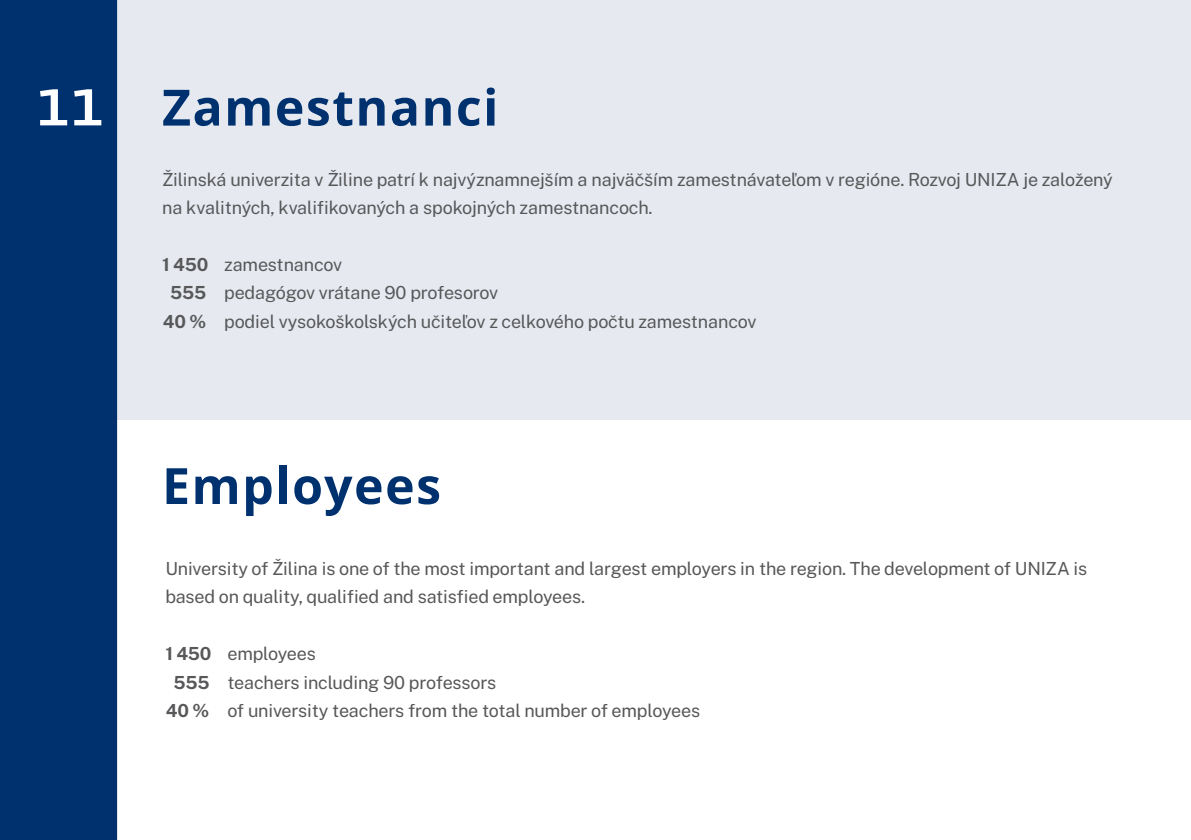
<style>
.page{position:relative;width:1191px;height:840px;background:#fff}
.page>*{position:absolute;margin:0;border:0;box-sizing:border-box;transform-origin:0 0}
.t1{font:700 50px "Noto Sans";letter-spacing:.03em;color:#00316f}
.t2{font:700 50px "Monda";color:#fff}
.t3{font:100 18px/28.4px "Public Sans";letter-spacing:-.01em;color:#58585a}
</style>
<div class="page">
<div style="left:118px;top:0;width:1073px;height:420px;background:#e6eaf0"></div>
<div style="left:0;top:0;width:118px;height:839px;background:#00316f"></div>
<h1 class="t2" style="left:35px;top:65px;width:70px">11</h1>
<h1 class="t1" style="left:162px;top:72px;width:338px">Zamestnanci</h1>
<p class="t3" style="left:162px;top:164px;width:952px">Žilinská univerzita v Žiline patrí k najvýznamnejším a najväčším zamestnávateľom v regióne. Rozvoj UNIZA je založený na kvalitných, kvalifikovaných a spokojných zamestnancoch.</p>
<p class="t3" style="left:162px;top:249px;width:182px">1 450 zamestnancov</p>
<p class="t3" style="left:170px;top:277px;width:329px">555 pedagógov vrátane 90 profesorov</p>
<p class="t3" style="left:163px;top:306px;width:595px">40 % podiel vysokoškolských učiteľov z celkového počtu zamestnancov</p>
<h1 class="t1" style="left:162px;top:450px;width:280px">Employees</h1>
<p class="t3" style="left:165px;top:552px;width:923px">University of Žilina is one of the most important and largest employers in the region. The development of UNIZA is based on quality, qualified and satisfied employees.</p>
<p class="t3" style="left:165px;top:638px;width:152px">1 450 employees</p>
<p class="t3" style="left:173px;top:666px;width:324px">555 teachers including 90 professors</p>
<p class="t3" style="left:166px;top:694px;width:536px">40 % of university teachers from the total number of employees</p>
</div>
